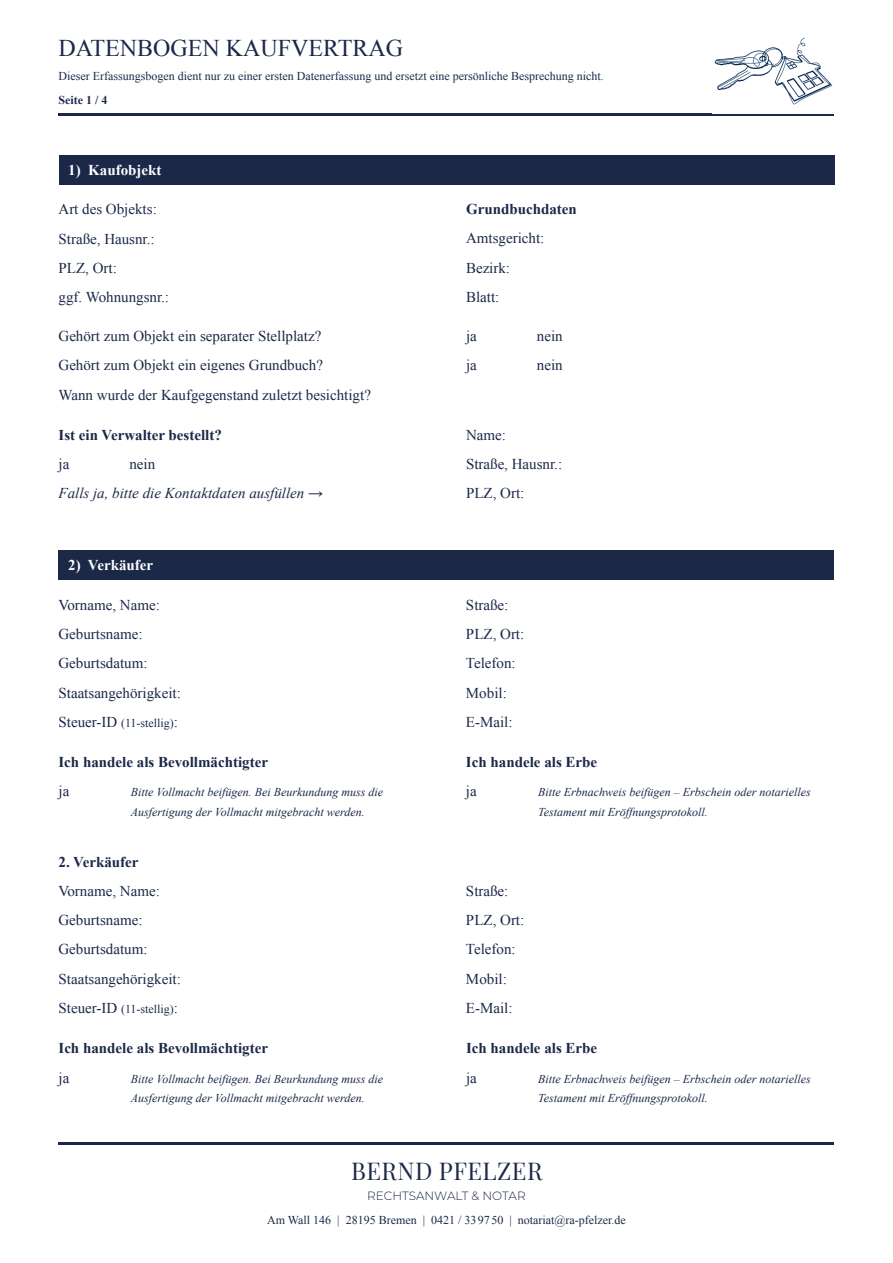
<style>
.page{position:relative;width:893px;height:1263px;background:#fff}
.page>*{position:absolute;margin:0;border:0;box-sizing:border-box;transform-origin:0 0}
.t1{font:24px "Times New Roman";color:#1b2848}
.t2{font:24px "Playfair Display";letter-spacing:.02em;color:#1b2848}
.t3{font:15px/29.2px "Times New Roman";color:#1b2848}
.t4{font:700 15px "Times New Roman";color:#1b2848}
.t5{font:italic 15px "Times New Roman";color:#1b2848}
.t6{font:700 15px "Times New Roman";color:#fff}
.t7{font:italic 12px/19.5px "Times New Roman";color:#1b2848}
.t8{font:12px "Times New Roman";color:#1b2848}
.t9{font:300 12px "Montserrat";color:#1b2848}
.t10{font:700 12px "Times New Roman";color:#1b2848}
.s1{font-size:15px}
</style>
<div class="page">
<hr style="left:58px;top:113px;width:776px;height:3px;background:#1b2848">
<hr style="left:58px;top:1142px;width:776px;height:3px;background:#1b2848">
<img style="left:714px;top:37px;width:119px;height:68px">
<div style="left:58px;top:550px;width:776px;height:30px;background:#1b2848"></div>
<div style="left:58px;top:155px;width:776px;height:30px;background:#1b2848"></div>
<h1 class="t1" style="left:58px;top:31px;width:346px">DATENBOGEN KAUFVERTRAG</h1>
<p class="t8" style="left:58px;top:68px;width:547px">Dieser Erfassungsbogen dient nur zu einer ersten Datenerfassung und ersetzt eine persönliche Besprechung nicht.</p>
<p class="t10" style="left:58px;top:91px;width:50px">Seite 1 / 4</p>
<p class="t6" style="left:68px;top:159px;width:95px">1) Kaufobjekt</p>
<p class="t3" style="left:58px;top:195px;width:112px">Art des Objekts:<br>Straße, Hausnr.:<br>PLZ, Ort:<br>ggf. Wohnungsnr.:</p>
<p class="t3" style="left:58px;top:321px;width:314px">Gehört zum Objekt ein separater Stellplatz?<br>Gehört zum Objekt ein eigenes Grundbuch?<br>Wann wurde der Kaufgegenstand zuletzt besichtigt?</p>
<p class="t4" style="left:58px;top:424px;width:165px">Ist ein Verwalter bestellt?</p>
<p class="t3" style="left:58px;top:449px;width:12px">ja</p>
<p class="t3" style="left:129px;top:449px;width:27px">nein</p>
<p class="t5" style="left:58px;top:483px;width:266px">Falls ja, bitte die Kontaktdaten ausfüllen →</p>
<p class="t6" style="left:68px;top:555px;width:86px">2) Verkäufer</p>
<p class="t3" style="left:58px;top:590px;width:124px">Vorname, Name:<br>Geburtsname:<br>Geburtsdatum:<br>Staatsangehörigkeit:</p>
<p class="t8" style="left:58px;top:715px;width:121px"><span class="s1">Steuer-ID</span> (11-stellig)<span class="s1">:</span></p>
<p class="t4" style="left:58px;top:752px;width:211px">Ich handele als Bevollmächtigter</p>
<p class="t3" style="left:58px;top:776px;width:12px">ja</p>
<p class="t7" style="left:131px;top:782px;width:254px">Bitte Vollmacht beifügen. Bei Beurkundung muss die<br>Ausfertigung der Vollmacht mitgebracht werden.</p>
<p class="t4" style="left:58px;top:851px;width:82px">2. Verkäufer</p>
<p class="t3" style="left:58px;top:876px;width:124px">Vorname, Name:<br>Geburtsname:<br>Geburtsdatum:<br>Staatsangehörigkeit:</p>
<p class="t8" style="left:58px;top:1001px;width:121px"><span class="s1">Steuer-ID</span> (11-stellig)<span class="s1">:</span></p>
<p class="t4" style="left:58px;top:1038px;width:211px">Ich handele als Bevollmächtigter</p>
<p class="t3" style="left:58px;top:1063px;width:12px">ja</p>
<p class="t7" style="left:131px;top:1068px;width:254px">Bitte Vollmacht beifügen. Bei Beurkundung muss die<br>Ausfertigung der Vollmacht mitgebracht werden.</p>
<p class="t4" style="left:466px;top:199px;width:112px">Grundbuchdaten</p>
<p class="t3" style="left:466px;top:224px;width:80px">Amtsgericht:<br>Bezirk:<br>Blatt:</p>
<p class="t3" style="left:466px;top:321px;width:12px">ja</p>
<p class="t3" style="left:537px;top:321px;width:27px">nein</p>
<p class="t3" style="left:466px;top:350px;width:12px">ja</p>
<p class="t3" style="left:537px;top:350px;width:27px">nein</p>
<p class="t3" style="left:466px;top:420px;width:98px">Name:<br>Straße, Hausnr.:<br>PLZ, Ort:</p>
<p class="t3" style="left:466px;top:590px;width:60px">Straße:<br>PLZ, Ort:<br>Telefon:<br>Mobil:<br>E-Mail:</p>
<p class="t4" style="left:466px;top:752px;width:133px">Ich handele als Erbe</p>
<p class="t3" style="left:466px;top:776px;width:12px">ja</p>
<p class="t7" style="left:538px;top:782px;width:274px">Bitte Erbnachweis beifügen – Erbschein oder notarielles<br>Testament mit Eröffnungsprotokoll.</p>
<p class="t3" style="left:466px;top:876px;width:60px">Straße:<br>PLZ, Ort:<br>Telefon:<br>Mobil:<br>E-Mail:</p>
<p class="t4" style="left:466px;top:1038px;width:133px">Ich handele als Erbe</p>
<p class="t3" style="left:466px;top:1063px;width:12px">ja</p>
<p class="t7" style="left:538px;top:1068px;width:274px">Bitte Erbnachweis beifügen – Erbschein oder notarielles<br>Testament mit Eröffnungsprotokoll.</p>
<h1 class="t2" style="left:351px;top:1153px;width:193px">BERND PFELZER</h1>
<p class="t9" style="left:367px;top:1187px;width:160px">RECHTSANWALT &amp; NOTAR</p>
<p class="t8" style="left:267px;top:1212px;width:360px">Am Wall 146 | 28195 Bremen | 0421 / 33 9750 | notariat@ra-pfelzer.de</p>
</div>
